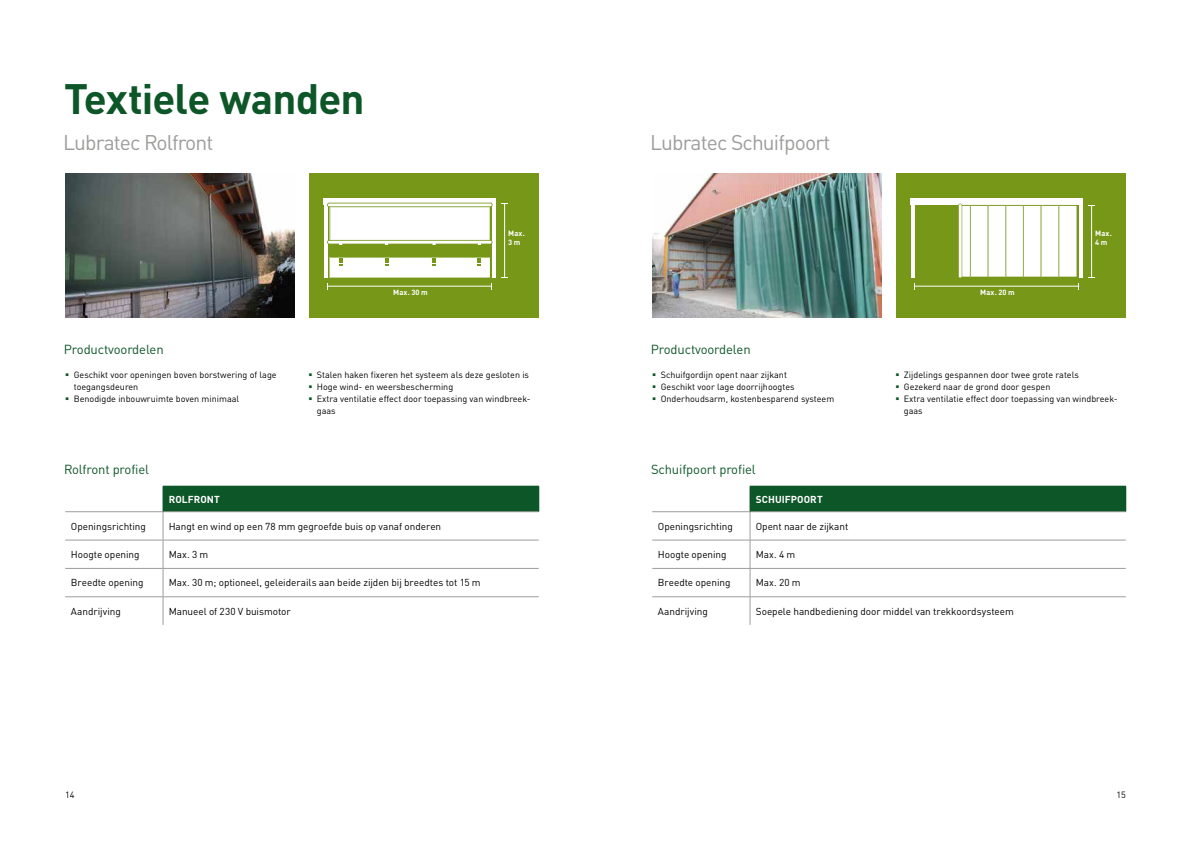
<style>
.page{position:relative;width:1191px;height:842px;background:#fff}
.page>*{position:absolute;margin:0;border:0;box-sizing:border-box;transform-origin:0 0}
.t1{font:700 42px "DIN Pro";letter-spacing:-.025em;color:#0d5628}
.t2{font:21px "DIN Pro";letter-spacing:-.04em;color:#9d9d9c}
.t3{font:13px "DIN Pro";letter-spacing:-.01em;color:#0d5628}
.t4{font:10px "DIN Pro";letter-spacing:-.005em;color:#000}
.t5{font:700 10px "DIN Pro";letter-spacing:.01em;color:#fff}
.t6{font:9px/12px "DIN Pro";color:#000}
.t7{font:700 7.5px/9px "DIN Pro";letter-spacing:.02em;color:#fff}
</style>
<div class="page">
<img style="left:65px;top:174px;width:230px;height:144px">
<img style="left:652px;top:174px;width:230px;height:144px">
<div style="left:163px;top:486px;width:376px;height:26px;background:#0d5628"></div>
<hr style="left:65px;top:511px;width:98px;height:1px;background:#9d9d9c">
<hr style="left:163px;top:511px;width:376px;height:1px;background:#9d9d9c">
<hr style="left:65px;top:540px;width:98px;height:1px;background:#9d9d9c">
<hr style="left:163px;top:540px;width:376px;height:1px;background:#9d9d9c">
<hr style="left:65px;top:568px;width:98px;height:1px;background:#9d9d9c">
<hr style="left:163px;top:568px;width:376px;height:1px;background:#9d9d9c">
<hr style="left:65px;top:596px;width:98px;height:1px;background:#9d9d9c">
<hr style="left:163px;top:596px;width:376px;height:1px;background:#9d9d9c">
<svg style="left:163px;top:511px;width:1px;height:114px"></svg>
<div style="left:750px;top:486px;width:375px;height:26px;background:#0d5628"></div>
<hr style="left:652px;top:540px;width:98px;height:1px;background:#9d9d9c">
<hr style="left:750px;top:540px;width:375px;height:1px;background:#9d9d9c">
<hr style="left:652px;top:568px;width:98px;height:1px;background:#9d9d9c">
<hr style="left:750px;top:568px;width:375px;height:1px;background:#9d9d9c">
<hr style="left:652px;top:596px;width:98px;height:1px;background:#9d9d9c">
<hr style="left:750px;top:596px;width:375px;height:1px;background:#9d9d9c">
<hr style="left:652px;top:511px;width:98px;height:1px;background:#9d9d9c">
<hr style="left:750px;top:511px;width:376px;height:1px;background:#9d9d9c">
<svg style="left:750px;top:511px;width:1px;height:114px"></svg>
<svg style="left:1125px;top:486px;width:1px;height:25px"></svg>
<div style="left:309px;top:174px;width:230px;height:144px;background:#769718"></div>
<svg style="left:327px;top:199px;width:165px;height:4px"></svg>
<hr style="left:504px;top:203px;width:1px;height:74px;background:#fff">
<hr style="left:324px;top:199px;width:3px;height:79px;background:#fff">
<hr style="left:492px;top:199px;width:4px;height:79px;background:#fff">
<svg style="left:327px;top:257px;width:165px;height:32px"></svg>
<svg style="left:327px;top:203px;width:165px;height:42px;background:#f0f4e7"></svg>
<div style="left:896px;top:174px;width:229px;height:144px;background:#769718"></div>
<div style="left:911px;top:199px;width:172px;height:6px;background:#fff"></div>
<hr style="left:915px;top:286px;width:164px;height:1px;background:#fff">
<hr style="left:1091px;top:205px;width:1px;height:72px;background:#fff">
<svg style="left:910px;top:199px;width:4px;height:79px"></svg>
<hr style="left:1079px;top:199px;width:4px;height:79px;background:#fff">
<svg style="left:958px;top:204px;width:121px;height:85px;background:#e2e9cf"></svg>
<h1 class="t1" style="left:64px;top:66px;width:302px">Textiele wanden</h1>
<h2 class="t2" style="left:63px;top:126px;width:152px">Lubratec Rolfront</h2>
<h2 class="t2" style="left:650px;top:126px;width:182px">Lubratec Schuifpoort</h2>
<h3 class="t3" style="left:64px;top:339px;width:101px">Productvoordelen</h3>
<p class="t7" style="left:393px;top:288px;width:36px">Max. 30 m</p>
<p class="t7" style="left:508px;top:228px;width:18px">Max.<br>3 m</p>
<h3 class="t3" style="left:651px;top:339px;width:101px">Productvoordelen</h3>
<p class="t7" style="left:980px;top:288px;width:36px">Max. 20 m</p>
<p class="t7" style="left:1095px;top:228px;width:18px">Max.<br>4 m</p>
<p class="t6" style="left:74px;top:368px;width:204px">Geschikt voor openingen boven borstwering of lage toegangsdeuren<br>Benodigde inbouwruimte boven minimaal</p>
<p class="t6" style="left:317px;top:368px;width:215px">Stalen haken fixeren het systeem als deze gesloten is Hoge wind- en weersbescherming<br>Extra ventilatie effect door toepassing van windbreek&shy;gaas</p>
<p class="t6" style="left:660px;top:368px;width:175px">Schuifgordijn opent naar zijkant<br>Geschikt voor lage doorrijhoogtes<br>Onderhoudsarm, kostenbesparend systeem</p>
<p class="t6" style="left:904px;top:368px;width:215px">Zijdelings gespannen door twee grote ratels Gezekerd naar de grond door gespen<br>Extra ventilatie effect door toepassing van windbreek&shy;gaas</p>
<h3 class="t3" style="left:64px;top:459px;width:87px">Rolfront profiel</h3>
<h3 class="t3" style="left:651px;top:459px;width:106px">Schuifpoort profiel</h3>
<p class="t5" style="left:169px;top:491px;width:53px">ROLFRONT</p>
<p class="t5" style="left:755px;top:491px;width:68px">SCHUIFPOORT</p>
<p class="t4" style="left:71px;top:518px;width:77px">Openingsrichting</p>
<p class="t4" style="left:169px;top:518px;width:274px">Hangt en wind op een 78 mm gegroefde buis op vanaf onderen</p>
<p class="t4" style="left:71px;top:547px;width:70px">Hoogte opening</p>
<p class="t4" style="left:169px;top:547px;width:41px">Max. 3 m</p>
<p class="t4" style="left:71px;top:575px;width:74px">Breedte opening</p>
<p class="t4" style="left:169px;top:575px;width:313px">Max. 30 m; optioneel, geleiderails aan beide zijden bij breedtes tot 15 m</p>
<p class="t4" style="left:71px;top:603px;width:52px">Aandrijving</p>
<p class="t4" style="left:169px;top:603px;width:123px">Manueel of 230 V buismotor</p>
<p class="t4" style="left:658px;top:518px;width:77px">Openingsrichting</p>
<p class="t4" style="left:755px;top:518px;width:94px">Opent naar de zijkant</p>
<p class="t4" style="left:658px;top:547px;width:70px">Hoogte opening</p>
<p class="t4" style="left:755px;top:547px;width:41px">Max. 4 m</p>
<p class="t4" style="left:658px;top:575px;width:74px">Breedte opening</p>
<p class="t4" style="left:755px;top:575px;width:46px">Max. 20 m</p>
<p class="t4" style="left:658px;top:603px;width:52px">Aandrijving</p>
<p class="t4" style="left:755px;top:603px;width:260px">Soepele handbediening door middel van trekkoordsysteem</p>
<p class="t6" style="left:65px;top:788px;width:11px">14</p>
<p class="t6" style="left:1116px;top:788px;width:11px">15</p>
</div>
